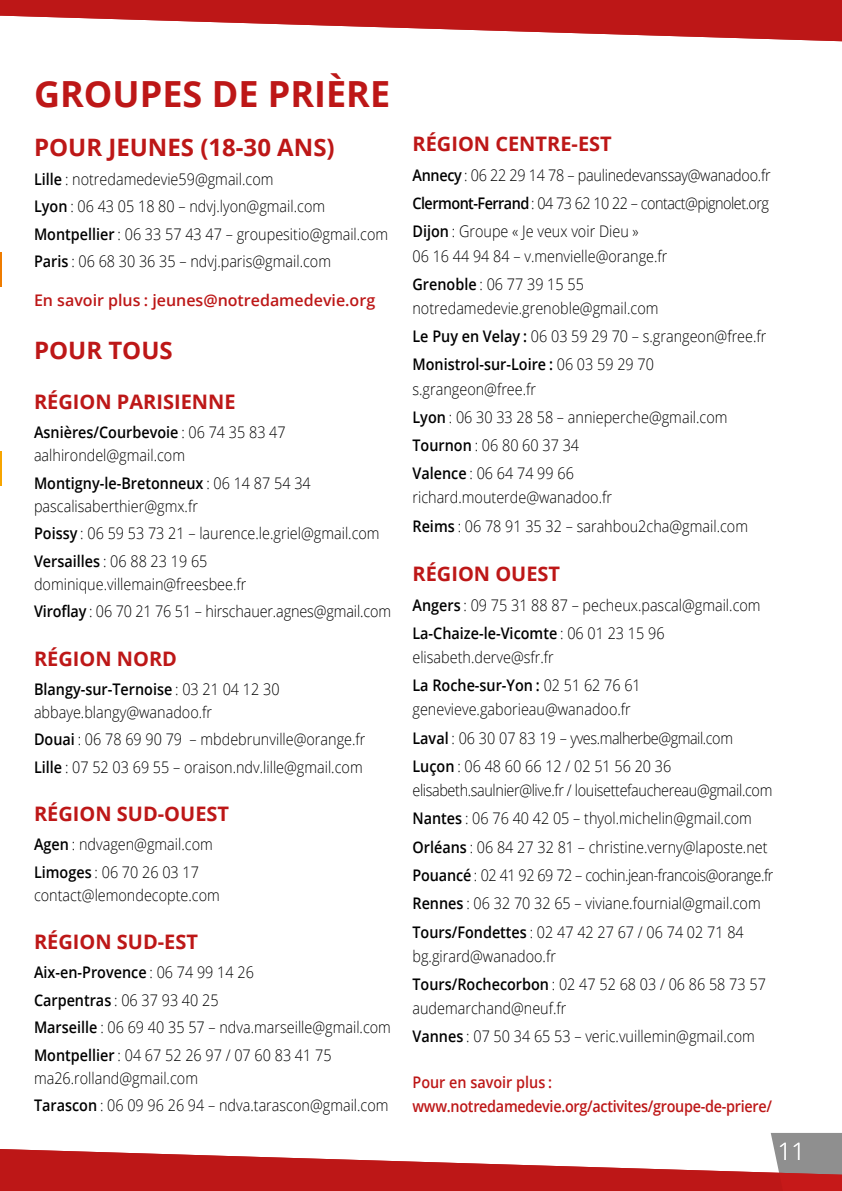
<style>
.page{position:relative;width:842px;height:1191px;background:#fff}
.page>*{position:absolute;margin:0;border:0;box-sizing:border-box;transform-origin:0 0}
.t1{font:700 36px "Open Sans";color:#bd1717}
.t2{font:700 24px "Open Sans";color:#bd1717}
.t3{font:300 24px "Open Sans";color:#fff}
.t4{font:700 20px "Open Sans";color:#bd1717}
.t5{font:300 16px/28.2px "Open Sans";color:#000;scale:.9 1}
.t6{font:600 16px/24px "Open Sans";letter-spacing:-.02em;color:#bd1717;scale:.9 1}
.t7{font:600 16px "Open Sans";color:#bd1717}
.s1{font-weight:600}
</style>
<div class="page">
<hr style="left:0;top:252px;width:1px;height:34px;background:#ef7c00">
<hr style="left:0;top:451px;width:1px;height:34px;background:#f7a500">
<svg style="left:0;top:0;width:842px;height:42px"></svg>
<svg style="left:0;top:1133px;width:842px;height:58px"></svg>
<h1 class="t1" style="left:34px;top:68px;width:358px">GROUPES DE PRIÈRE</h1>
<h2 class="t2" style="left:34px;top:130px;width:302px">POUR JEUNES (18-30 ANS)</h2>
<p class="t5" style="left:34px;top:165px;width:395px;line-height:27.4px"><span class="s1">Lille</span> : notredamedevie59@gmail.com<br><span class="s1">Lyon</span> : 06 43 05 18 80 – ndvj.lyon@gmail.com <span class="s1">Montpellier</span> : 06 33 57 43 47 – groupesitio@gmail.com <span class="s1">Paris</span> : 06 68 30 36 35 – ndvj.paris@gmail.com</p>
<p class="t7" style="left:34px;top:289px;width:343px">En savoir plus : jeunes@notredamedevie.org</p>
<h2 class="t2" style="left:34px;top:333px;width:140px">POUR TOUS</h2>
<p class="t4" style="left:34px;top:388px;width:203px">RÉGION PARISIENNE</p>
<p class="t5" style="left:34px;top:420px;width:281px;line-height:23.2px"><span class="s1">Asnières/Courbevoie</span> : 06 74 35 83 47 aalhirondel@gmail.com</p>
<p class="t5" style="left:34px;top:471px;width:309px;line-height:23.2px"><span class="s1">Montigny-le-Bretonneux</span> : 06 14 87 54 34 pascalisaberthier@gmx.fr</p>
<p class="t5" style="left:34px;top:519px;width:386px;line-height:27.4px"><span class="s1">Poissy</span> : 06 59 53 73 21 – laurence.le.griel@gmail.com<br><span class="s1">Versailles</span> : 06 88 23 19 65</p>
<p class="t5" style="left:34px;top:570px;width:398px;line-height:27.4px">dominique.villemain@freesbee.fr<br><span class="s1">Viroflay</span> : 06 70 21 76 51 – hirschauer.agnes@gmail.com</p>
<p class="t4" style="left:34px;top:644px;width:145px">RÉGION NORD</p>
<p class="t5" style="left:34px;top:677px;width:274px;line-height:23.2px"><span class="s1">Blangy-sur-Ternoise</span> : 03 21 04 12 30 abbaye.blangy@wanadoo.fr</p>
<p class="t5" style="left:34px;top:725px;width:370px;line-height:27.4px"><span class="s1">Douai</span> : 06 78 69 90 79 – mbdebrunville@orange.fr<br><span class="s1">Lille</span> : 07 52 03 69 55 – oraison.ndv.lille@gmail.com</p>
<p class="t4" style="left:34px;top:800px;width:197px">RÉGION SUD-OUEST</p>
<p class="t5" style="left:34px;top:830px;width:200px;line-height:27.4px"><span class="s1">Agen</span> : ndvagen@gmail.com<br><span class="s1">Limoges</span> : 06 70 26 03 17</p>
<p class="t5" style="left:34px;top:880px;width:208px">contact@lemondecopte.com</p>
<p class="t4" style="left:34px;top:928px;width:166px">RÉGION SUD-EST</p>
<p class="t5" style="left:34px;top:958px;width:398px;line-height:27.4px"><span class="s1">Aix-en-Provence</span> : 06 74 99 14 26<br><span class="s1">Carpentras</span> : 06 37 93 40 25<br><span class="s1">Marseille</span> : 06 69 40 35 57 – ndva.marseille@gmail.com <span class="s1">Montpellier</span> : 04 67 52 26 97 / 07 60 83 41 75</p>
<p class="t5" style="left:34px;top:1063px;width:395px;line-height:27.4px">ma26.rolland@gmail.com<br><span class="s1">Tarascon</span> : 06 09 96 26 94 – ndva.tarascon@gmail.com</p>
<p class="t4" style="left:412px;top:130px;width:201px">RÉGION CENTRE-EST</p>
<p class="t5" style="left:412px;top:160px;width:399px;text-align:justify"><span class="s1">Annecy</span> : 06 22 29 14 78 – paulinedevanssay@wanadoo.fr <span class="s1">Clermont-Ferrand</span> : 04 73 62 10 22 – contact@pignolet.org <span class="s1">Dijon</span> : Groupe « Je veux voir Dieu »</p>
<p class="t5" style="left:412px;top:241px;width:285px">06 16 44 94 84 – v.menvielle@orange.fr<br><span class="s1">Grenoble</span> : 06 77 39 15 55</p>
<p class="t5" style="left:412px;top:293px;width:395px">notredamedevie.grenoble@gmail.com<br><span class="s1">Le Puy en Velay :</span> 06 03 59 29 70 – s.grangeon@free.fr<br><span class="s1">Monistrol-sur-Loire :</span> 06 03 59 29 70</p>
<p class="t5" style="left:412px;top:374px;width:352px">s.grangeon@free.fr<br><span class="s1">Lyon</span> : 06 30 33 28 58 – annieperche@gmail.com<br><span class="s1">Tournon</span> : 06 80 60 37 34<br><span class="s1">Valence</span> : 06 64 74 99 66</p>
<p class="t5" style="left:412px;top:483px;width:374px">richard.mouterde@wanadoo.fr<br><span class="s1">Reims</span> : 06 78 91 35 32 – sarahbou2cha@gmail.com</p>
<p class="t4" style="left:412px;top:559px;width:149px">RÉGION OUEST</p>
<p class="t5" style="left:412px;top:590px;width:388px"><span class="s1">Angers</span> : 09 75 31 88 87 – pecheux.pascal@gmail.com<br><span class="s1">La-Chaize-le-Vicomte</span> : 06 01 23 15 96</p>
<p class="t5" style="left:412px;top:643px;width:255px">elisabeth.derve@sfr.fr<br><span class="s1">La Roche-sur-Yon :</span> 02 51 62 76 61</p>
<p class="t5" style="left:412px;top:695px;width:358px">genevieve.gaborieau@wanadoo.fr<br><span class="s1">Laval</span> : 06 30 07 83 19 – yves.malherbe@gmail.com<br><span class="s1">Luçon</span> : 06 48 60 66 12 / 02 51 56 20 36</p>
<p class="t5" style="left:412px;top:775px;width:403px">elisabeth.saulnier@live.fr / louisettefauchereau@gmail.com <span class="s1">Nantes</span> : 06 76 40 42 05 – thyol.michelin@gmail.com <span class="s1">Orléans</span> : 06 84 27 32 81 – christine.verny@laposte.net <span class="s1">Pouancé</span> : 02 41 92 69 72 – cochin.jean-francois@orange.fr <span class="s1">Rennes</span> : 06 32 70 32 65 – viviane.fournial@gmail.com <span class="s1">Tours/Fondettes</span> : 02 47 42 27 67 / 06 74 02 71 84</p>
<p class="t5" style="left:412px;top:941px;width:394px">bg.girard@wanadoo.fr<br><span class="s1">Tours/Rochecorbon</span> : 02 47 52 68 03 / 06 86 58 73 57</p>
<p class="t5" style="left:412px;top:993px;width:382px">audemarchand@neuf.fr<br><span class="s1">Vannes</span> : 07 50 34 65 53 – veric.vuillemin@gmail.com</p>
<p class="t6" style="left:412px;top:1069px;width:401px">Pour en savoir plus : www.notredamedevie.org/activites/groupe-de-priere/</p>
<h2 class="t3" style="left:778px;top:1135px;width:29px">11</h2>
</div>
